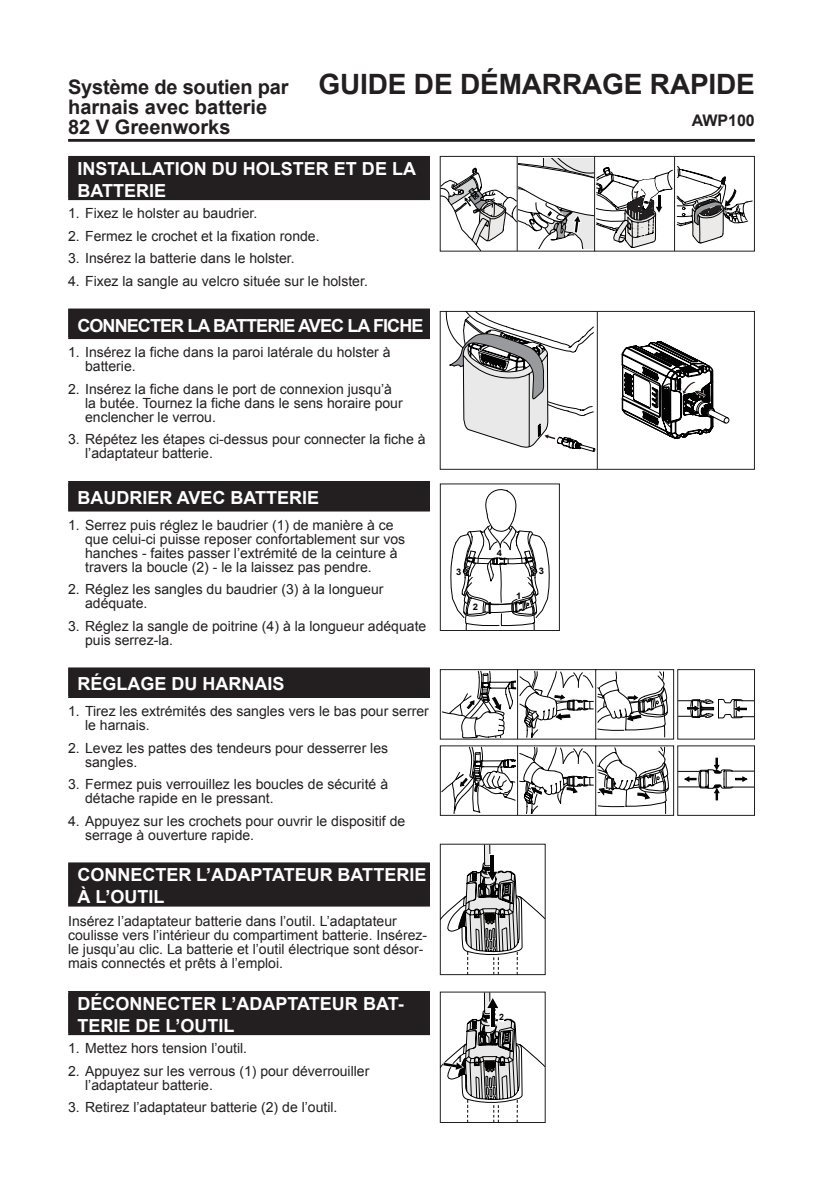
<style>
.page{position:relative;width:823px;height:1191px;background:#fff}
.page>*{position:absolute;margin:0;border:0;box-sizing:border-box;transform-origin:0 0}
.Full_column_text{font:700 28px "Arial";letter-spacing:-.005em;color:#231f20}
.Full_column_text-2{font:700 20px/20px "Arial";color:#231f20}
.t1{font:700 18px/21.6px "Arial";color:#fff}
.t2{font:700 18px "Arial";letter-spacing:-.05em;color:#fff}
.Full_column_text-3{font:700 16px "Arial";color:#231f20}
.Heading_-_All_Caps{font:14px/14px "Arial";color:#231f20}
.t3{font:700 9px "Arial";color:#030303;scale:1.05 1}
.t4{font:700 8.8px "Arial";color:#030303}
</style>
<div class="page">
<hr style="left:68px;top:139px;width:686px;height:3px;background:#231f20">
<div style="left:69px;top:157px;width:360px;height:42px;background:#231f20"></div>
<hr style="left:68px;top:156px;width:361px;height:1px;background:#231f20">
<hr style="left:68px;top:157px;width:1px;height:42px;background:#231f20">
<hr style="left:68px;top:199px;width:361px;height:1px;background:#231f20">
<div style="left:69px;top:309px;width:360px;height:29px;background:#231f20"></div>
<hr style="left:68px;top:308px;width:361px;height:2px;background:#231f20">
<svg style="left:68px;top:310px;width:1px;height:28px"></svg>
<hr style="left:68px;top:338px;width:361px;height:1px;background:#231f20">
<div style="left:69px;top:482px;width:360px;height:29px;background:#231f20"></div>
<hr style="left:68px;top:481px;width:361px;height:1px;background:#231f20">
<svg style="left:68px;top:482px;width:1px;height:28px"></svg>
<hr style="left:68px;top:510px;width:361px;height:1px;background:#231f20">
<div style="left:69px;top:668px;width:360px;height:29px;background:#231f20"></div>
<hr style="left:68px;top:667px;width:361px;height:2px;background:#231f20">
<svg style="left:68px;top:669px;width:1px;height:27px"></svg>
<hr style="left:68px;top:696px;width:361px;height:2px;background:#231f20">
<div style="left:69px;top:863px;width:360px;height:43px;background:#231f20"></div>
<hr style="left:68px;top:862px;width:361px;height:2px;background:#231f20">
<hr style="left:68px;top:864px;width:1px;height:41px;background:#231f20">
<hr style="left:68px;top:905px;width:361px;height:1px;background:#231f20">
<div style="left:69px;top:991px;width:360px;height:43px;background:#231f20"></div>
<hr style="left:68px;top:991px;width:361px;height:1px;background:#231f20">
<hr style="left:68px;top:992px;width:1px;height:41px;background:#231f20">
<hr style="left:68px;top:1033px;width:361px;height:2px;background:#231f20">
<svg style="left:450px;top:489px;width:99px;height:140px"></svg>
<div style="left:439px;top:483px;width:120px;height:148px;border:1px solid #231f20"></div>
<hr style="left:596px;top:311px;width:1px;height:157px;background:#231f20">
<svg style="left:621px;top:341px;width:108px;height:98px"></svg>
<div style="left:439px;top:311px;width:315px;height:159px;border:1px solid #231f20"></div>
<svg style="left:439px;top:311px;width:156px;height:154px"></svg>
<svg style="left:439px;top:155px;width:315px;height:97px"></svg>
<div style="left:439px;top:991px;width:106px;height:132px;border:1px solid #231f20"></div>
<svg style="left:440px;top:992px;width:104px;height:130px"></svg>
<svg style="left:440px;top:843px;width:106px;height:131px"></svg>
<svg style="left:439px;top:669px;width:316px;height:147px"></svg>
<p class="Full_column_text-2" style="left:68px;top:77px;width:222px">Système de soutien par harnais avec batterie<br>82 V Greenworks</p>
<p class="Full_column_text" style="left:318px;top:65px;width:438px">GUIDE DE DÉMARRAGE RAPIDE</p>
<p class="Full_column_text-3" style="left:691px;top:110px;width:65px">AWP100</p>
<p class="t1" style="left:77px;top:158px;width:340px">INSTALLATION DU HOLSTER ET DE LA<br>BATTERIE</p>
<p class="Heading_-_All_Caps" style="left:68px;top:206px;width:190px">1. Fixez le holster au baudrier.</p>
<p class="Heading_-_All_Caps" style="left:68px;top:229px;width:253px">2. Fermez le crochet et la fixation ronde.</p>
<p class="Heading_-_All_Caps" style="left:68px;top:251px;width:228px">3. Insérez la batterie dans le holster.</p>
<p class="Heading_-_All_Caps" style="left:68px;top:274px;width:301px">4. Fixez la sangle au velcro située sur le holster.</p>
<p class="t2" style="left:77px;top:313px;width:347px">CONNECTER LA BATTERIE AVEC LA FICHE</p>
<p class="Heading_-_All_Caps" style="left:85px;top:345px;width:307px;text-indent:-17px">1. Insérez la fiche dans la paroi latérale du holster à batterie.</p>
<p class="Heading_-_All_Caps" style="left:85px;top:382px;width:319px;text-indent:-17px">2. Insérez la fiche dans le port de connexion jusqu’à la butée. Tournez la fiche dans le sens horaire pour enclencher le verrou.</p>
<p class="Heading_-_All_Caps" style="left:85px;top:432px;width:342px;text-indent:-17px">3. Répétez les étapes ci-dessus pour connecter la fiche à l’adaptateur batterie.</p>
<p class="t1" style="left:77px;top:487px;width:243px">BAUDRIER AVEC BATTERIE</p>
<p class="Heading_-_All_Caps" style="left:85px;top:518px;width:321px;text-indent:-17px">1. Serrez puis réglez le baudrier (1) de manière à ce que celui-ci puisse reposer confortablement sur vos hanches - faites passer l’extrémité de la ceinture à travers la boucle (2) - le la laissez pas pendre.</p>
<p class="Heading_-_All_Caps" style="left:85px;top:582px;width:300px;text-indent:-17px">2. Réglez les sangles du baudrier (3) à la longueur adéquate.</p>
<p class="Heading_-_All_Caps" style="left:85px;top:619px;width:342px;text-indent:-17px">3. Réglez la sangle de poitrine (4) à la longueur adéquate puis serrez-la.</p>
<p class="t1" style="left:77px;top:674px;width:209px">RÉGLAGE DU HARNAIS</p>
<p class="Heading_-_All_Caps" style="left:85px;top:704px;width:345px;text-indent:-17px">1. Tirez les extrémités des sangles vers le bas pour serrer le harnais.</p>
<p class="Heading_-_All_Caps" style="left:85px;top:741px;width:304px;text-indent:-17px">2. Levez les pattes des tendeurs pour desserrer les sangles.</p>
<p class="Heading_-_All_Caps" style="left:85px;top:777px;width:304px;text-indent:-17px">3. Fermez puis verrouillez les boucles de sécurité à détache rapide en le pressant.</p>
<p class="Heading_-_All_Caps" style="left:85px;top:814px;width:321px;text-indent:-17px">4. Appuyez sur les crochets pour ouvrir le dispositif de serrage à ouverture rapide.</p>
<p class="t1" style="left:77px;top:865px;width:350px">CONNECTER L’ADAPTATEUR BATTERIE<br>À L’OUTIL</p>
<p class="Heading_-_All_Caps" style="left:68px;top:914px;width:360px">Insérez l’adaptateur batterie dans l’outil. L’adaptateur coulisse vers l’intérieur du compartiment batterie. Insérez&shy;le jusqu’au clic. La batterie et l’outil électrique sont désor&shy;mais connectés et prêts à l’emploi.</p>
<p class="t1" style="left:77px;top:993px;width:327px">DÉCONNECTER L’ADAPTATEUR BAT-<br>TERIE DE L’OUTIL</p>
<p class="Heading_-_All_Caps" style="left:68px;top:1041px;width:180px">1. Mettez hors tension l’outil.</p>
<p class="Heading_-_All_Caps" style="left:85px;top:1064px;width:285px;text-indent:-17px">2. Appuyez sur les verrous (1) pour déverrouiller l’adaptateur batterie.</p>
<p class="Heading_-_All_Caps" style="left:68px;top:1100px;width:271px">3. Retirez l’adaptateur batterie (2) de l’outil.</p>
<p class="t3" style="left:496px;top:547px;width:6px">4</p>
<p class="t3" style="left:456px;top:566px;width:6px">3</p>
<p class="t3" style="left:538px;top:565px;width:6px">3</p>
<p class="t3" style="left:472px;top:600px;width:6px">2</p>
<p class="t3" style="left:516px;top:589px;width:6px">1</p>
<p class="t4" style="left:457px;top:1052px;width:6px">1</p>
<p class="t4" style="left:499px;top:1010px;width:6px">2</p>
</div>
